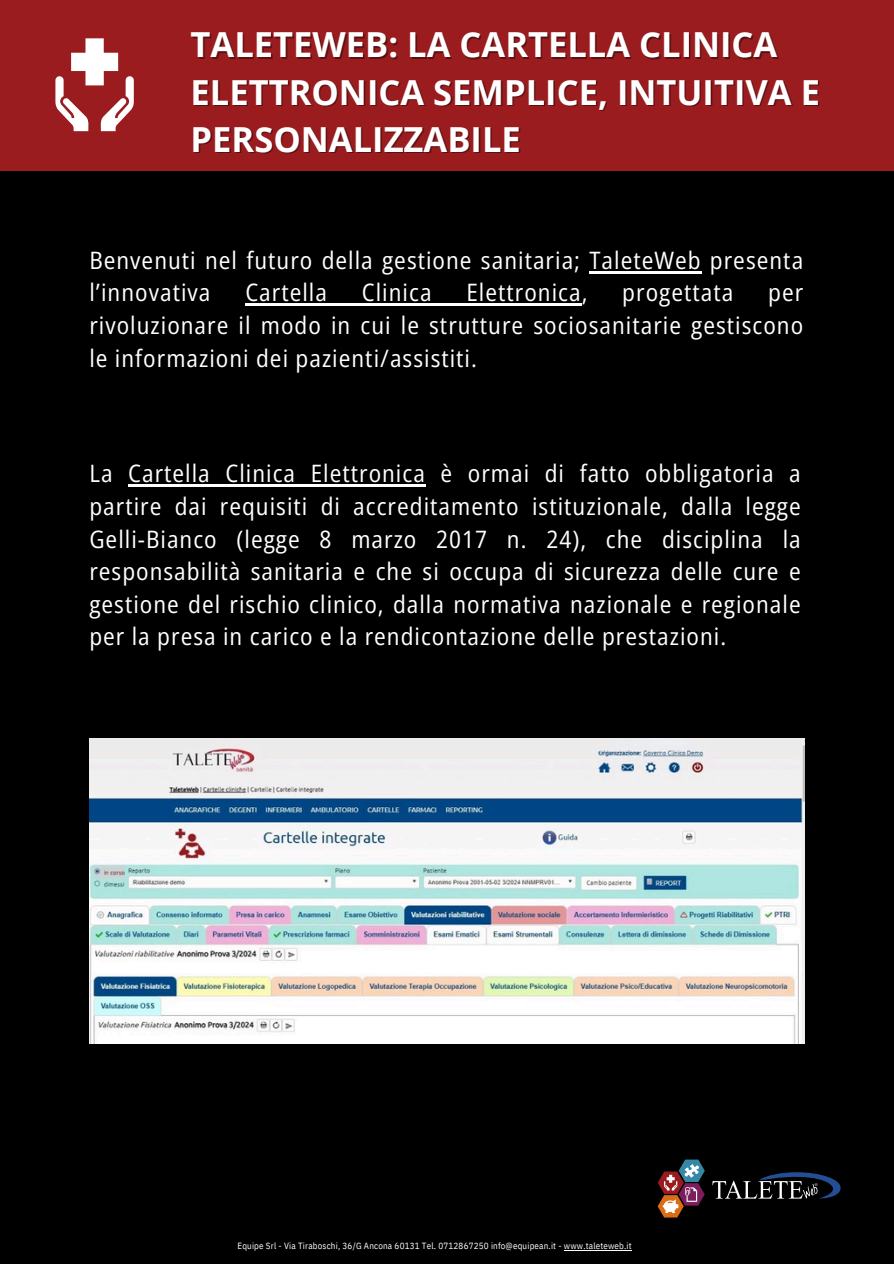
<style>
.page{position:relative;width:894px;height:1264px;background:#fff}
.page>*{position:absolute;margin:0;border:0;box-sizing:border-box;transform-origin:0 0}
.t1{font:700 34.5px "Open Sans";color:#fff}
.t2{font:semi-condensed 24px/32.7px "Open Sans";letter-spacing:.04em;color:#fff;text-align:justify}
.t3{font:9px "IBM Plex Sans Cond";letter-spacing:.02em;color:#fff}
</style>
<div class="page">
<div style="left:0;top:0;width:893px;height:1263px;background:#000"></div>
<div style="left:0;top:0;width:893px;height:170px;background:#9a1c1f"></div>
<svg style="left:55px;top:38px;width:79px;height:94px"></svg>
<svg style="left:657px;top:1159px;width:47px;height:58px"></svg>
<svg style="left:712px;top:1172px;width:128px;height:26px"></svg>
<img style="left:89px;top:738px;width:715px;height:305px">
<hr style="left:589px;top:271px;width:112px;height:2px;background:#fff">
<hr style="left:245px;top:303px;width:336px;height:3px;background:#fff">
<hr style="left:128px;top:484px;width:298px;height:3px;background:#fff">
<hr style="left:563px;top:1249px;width:68px;height:1px;background:#fff">
<h2 class="t1" style="left:190px;top:20px;width:588px">TALETEWEB: LA CARTELLA CLINICA</h2>
<h2 class="t1" style="left:190px;top:68px;width:630px">ELETTRONICA SEMPLICE, INTUITIVA E</h2>
<p class="t1" style="left:190px;top:115px;width:332px">PERSONALIZZABILE</p>
<p class="t2" style="left:89px;top:243px;width:715px">Benvenuti nel futuro della gestione sanitaria; TaleteWeb presenta l’innovativa</p>
<p class="t2" style="left:245px;top:276px;width:83px">Cartella</p>
<p class="t2" style="left:362px;top:276px;width:71px">Clinica</p>
<p class="t2" style="left:466px;top:276px;width:122px">Elettronica,</p>
<p class="t2" style="left:622px;top:276px;width:112px">progettata</p>
<p class="t2" style="left:89px;top:276px;width:715px;text-indent:678px">per rivoluzionare il modo in cui le strutture sociosanitarie gestiscono le informazioni dei pazienti/assistiti.</p>
<p class="t2" style="left:89px;top:456px;width:712px">La Cartella Clinica Elettronica è ormai di fatto obbligatoria a partire dai requisiti di accreditamento istituzionale, dalla legge Gelli-Bianco (legge 8 marzo 2017 n. 24), che disciplina la responsabilità sanitaria e che si occupa di sicurezza delle cure e gestione del rischio clinico, dalla normativa nazionale e regionale per la presa in carico e la rendicontazione delle prestazioni.</p>
<p class="t3" style="left:237px;top:1239px;width:395px">Equipe Srl - Via Tiraboschi, 36/G Ancona 60131 Tel. 0712867250 info@equipean.it - www.taleteweb.it</p>
</div>
